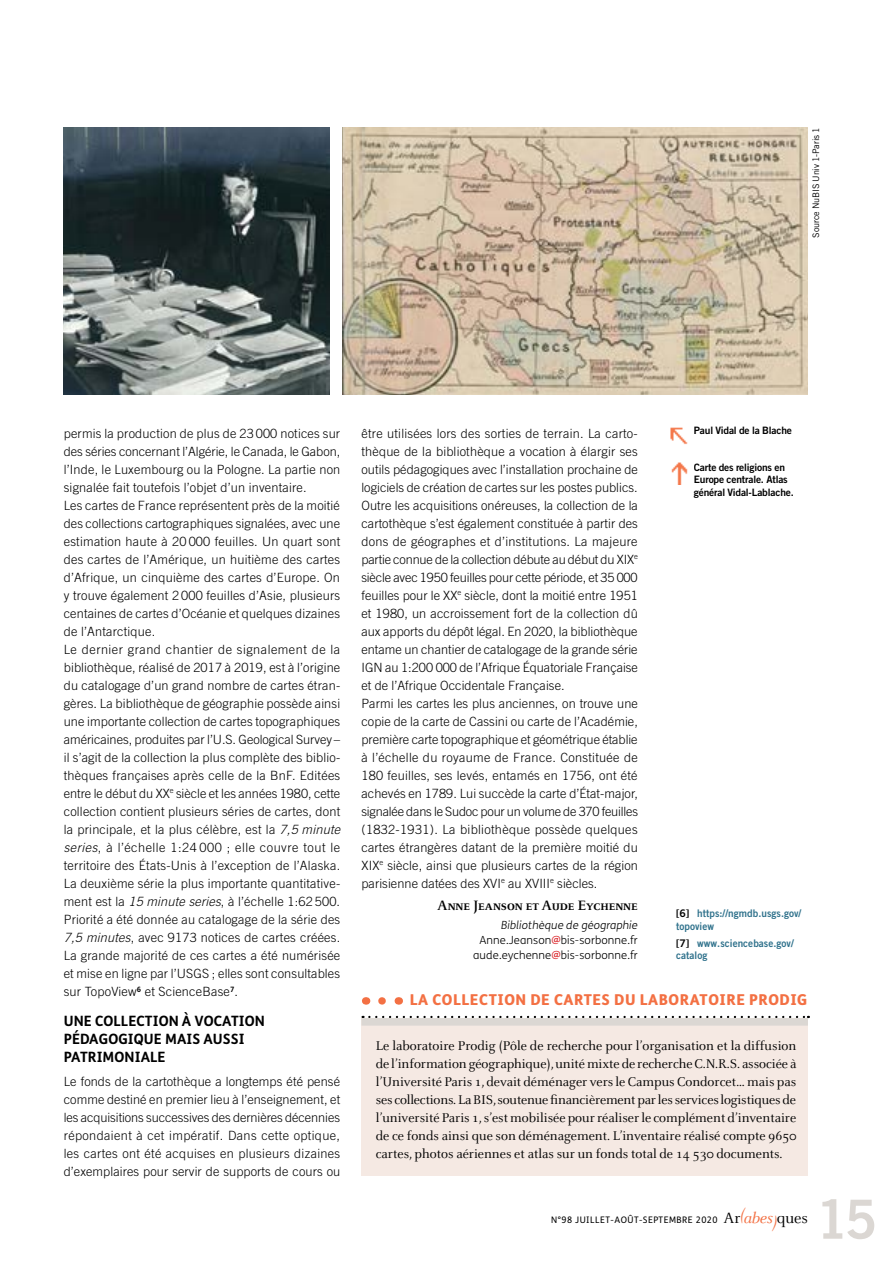
<style>
.page{position:relative;width:893px;height:1263px;background:#fff}
.page>*{position:absolute;margin:0;border:0;box-sizing:border-box;transform-origin:0 0}
.t1{font:54px "Trade Gothic Bold Two";color:#dbd7d3}
.t2{font:800 15px "FS Me";letter-spacing:.035em;color:#f37043}
.t3{font:700 15px "Celeste Caps";letter-spacing:-.005em;color:#000}
.t4{font:700 14.25px/18px "FS Me";letter-spacing:.005em;color:#000}
.t5{font:13.95px/18px "Celeste";color:#000;text-align:justify}
.t6{font:300 12.75px/18px "Trade Gothic";letter-spacing:.01em;color:#000}
.t7{font:300 11.25px/15px "FS Me";letter-spacing:.01em;color:#000;text-align:right}
.t8{font:10.5px/12.6px "Trade Gothic Bold Two";letter-spacing:.005em;color:#30728c;scale:.95 1}
.t9{font:10.2px/12.3px "Trade Gothic Bold Two";letter-spacing:-.015em;color:#000}
.t10{font:9px "FS Me";letter-spacing:.05em;color:#000}
.t11{font:9px "Trade Gothic";letter-spacing:-.015em;color:#000}
.s1{font-style:italic}
.s2{font-weight:400;color:#db282d}
.s3{color:#000}
.s4{font-family:"Celeste";font-size:16.5px}
.s5{font-family:"Celeste";font-style:italic;font-size:16.5px;color:#f37043}
</style>
<div class="page">
<img style="left:671px;top:462px;width:17px;height:22px">
<img style="left:670px;top:427px;width:18px;height:18px">
<img style="left:64px;top:128px;width:266px;height:266px">
<img style="left:343px;top:128px;width:465px;height:266px">
<div style="left:361px;top:1018px;width:447px;height:157px;background:#f5e9e3"></div>
<svg style="left:363px;top:1016px;width:446px;height:2px"></svg>
<div style="left:361px;top:1018px;width:447px;height:7px;background:#dbd7d3"></div>
<svg style="left:382px;top:997px;width:4px;height:8px"></svg>
<p class="t11" style="left:811px;top:238px;width:112px;rotate:-90deg">Source NuBIS Univ 1-Paris 1</p>
<p class="t6" style="left:64px;top:424px;width:278px">permis la production de plus de 23 000 notices sur des séries concernant l’Algérie, le Canada, le Gabon, l’Inde, le Luxembourg ou la Pologne. La partie non signalée fait toutefois l’objet d’un inventaire.<br>Les cartes de France représentent près de la moitié des collections cartographiques signalées, avec une estimation haute à 20 000 feuilles. Un quart sont des cartes de l’Amérique, un huitième des cartes d’Afrique, un cinquième des cartes d’Europe. On y trouve également 2 000 feuilles d’Asie, plusieurs centaines de cartes d’Océanie et quelques dizaines de l’Antarctique.<br>Le dernier grand chantier de signalement de la bibliothèque, réalisé de 2017 à 2019, est à l’origine du catalogage d’un grand nombre de cartes étran&shy;gères. La bibliothèque de géographie possède ainsi une importante collection de cartes topographiques américaines, produites par l’U.S. Geological Survey – il s’agit de la collection la plus complète des biblio&shy;thèques françaises après celle de la BnF. Editées entre le début du XX<sup>e</sup> siècle et les années 1980, cette collection contient plusieurs séries de cartes, dont la principale, et la plus célèbre, est la <span class="s1">7,5 minute series</span>, à l’échelle 1:24 000 ; elle couvre tout le territoire des États-Unis à l’exception de l’Alaska.<br>La deuxième série la plus importante quantitative&shy;ment est la <span class="s1">15 minute series</span>, à l’échelle 1:62 500.<br>Priorité a été donnée au catalogage de la série des <span class="s1">7,5 minutes</span>, avec 9173 notices de cartes créées.<br>La grande majorité de ces cartes a été numérisée et mise en ligne par l’USGS ; elles sont consultables sur TopoView<sup>6</sup> et ScienceBase<sup>7</sup>.</p>
<p class="t4" style="left:64px;top:1011px;width:202px">UNE COLLECTION À VOCATION<br>PÉDAGOGIQUE MAIS AUSSI<br>PATRIMONIALE</p>
<p class="t6" style="left:64px;top:1072px;width:278px;text-align:justify">Le fonds de la cartothèque a longtemps été pensé comme destiné en premier lieu à l’enseignement, et les acquisitions successives des dernières décennies répondaient à cet impératif. Dans cette optique, les cartes ont été acquises en plusieurs dizaines d’exemplaires pour servir de supports de cours ou</p>
<p class="t6" style="left:361px;top:424px;width:278px">être utilisées lors des sorties de terrain. La carto&shy;thèque de la bibliothèque a vocation à élargir ses outils pédagogiques avec l’installation prochaine de logiciels de création de cartes sur les postes publics.<br>Outre les acquisitions onéreuses, la collection de la cartothèque s’est également constituée à partir des dons de géographes et d’institutions. La majeure partie connue de la collection débute au début du XIX<sup>e </sup>siècle avec 1950 feuilles pour cette période, et 35 000 feuilles pour le XX<sup>e</sup> siècle, dont la moitié entre 1951 et 1980, un accroissement fort de la collection dû aux apports du dépôt légal. En 2020, la bibliothèque entame un chantier de catalogage de la grande série IGN au 1:200 000 de l’Afrique Équatoriale Française et de l’Afrique Occidentale Française.<br>Parmi les cartes les plus anciennes, on trouve une copie de la carte de Cassini ou carte de l’Académie, première carte topographique et géométrique établie à l’échelle du royaume de France. Constituée de 180 feuilles, ses levés, entamés en 1756, ont été achevés en 1789. Lui succède la carte d’État-major, signalée dans le Sudoc pour un volume de 370 feuilles (1832-1931). La bibliothèque possède quelques cartes étrangères datant de la première moitié du XIX<sup>e</sup> siècle, ainsi que plusieurs cartes de la région parisienne datées des XVI<sup>e</sup> au XVIII<sup>e</sup> siècles.</p>
<p class="t3" style="left:437px;top:897px;width:202px">Anne Jeanson et Aude Eychenne</p>
<p class="t7" style="left:473px;top:917px;width:166px"><span class="s1">Bibliothèque de géographie<br></span>Anne.Jeanson<span class="s2">@</span>bis-sorbonne.fr aude.eychenne<span class="s2">@</span>bis-sorbonne.fr</p>
<p class="t9" style="left:694px;top:424px;width:100px">Paul Vidal de la Blache</p>
<p class="t9" style="left:694px;top:461px;width:102px">Carte des religions en<br>Europe centrale. Atlas général Vidal-Lablache.</p>
<p class="t8" style="left:676px;top:907px;width:133px"><span class="s3">[6]</span> https://ngmdb.usgs.gov/ topoview</p>
<p class="t8" style="left:676px;top:936px;width:125px"><span class="s3">[7]</span> www.sciencebase.gov/ catalog</p>
<p class="t2" style="left:410px;top:988px;width:399px">LA COLLECTION DE CARTES DU LABORATOIRE PRODIG</p>
<p class="t5" style="left:376px;top:1037px;width:422px">Le laboratoire Prodig (Pôle de recherche pour l’organisation et la diffusion de l’information géographique), unité mixte de recherche C.N.R.S. associée à l’Université Paris 1, devait déménager vers le Campus Condorcet… mais pas ses collections. La BIS, soutenue financièrement par les services logistiques de l’université Paris 1, s’est mobilisée pour réaliser le complément d’inventaire de ce fonds ainsi que son déménagement. L’inventaire réalisé compte 9650 cartes, photos aériennes et atlas sur un fonds total de 14 530 documents.</p>
<p class="t10" style="left:551px;top:1214px;width:258px">N°98 JUILLET-AOÛT-SEPTEMBRE 2020 <span class="s4">Ar</span><sup>(</sup><span class="s5">abes)</span><span class="s4">ques</span></p>
<h1 class="t1" style="left:815px;top:1186px;width:63px">15</h1>
</div>
